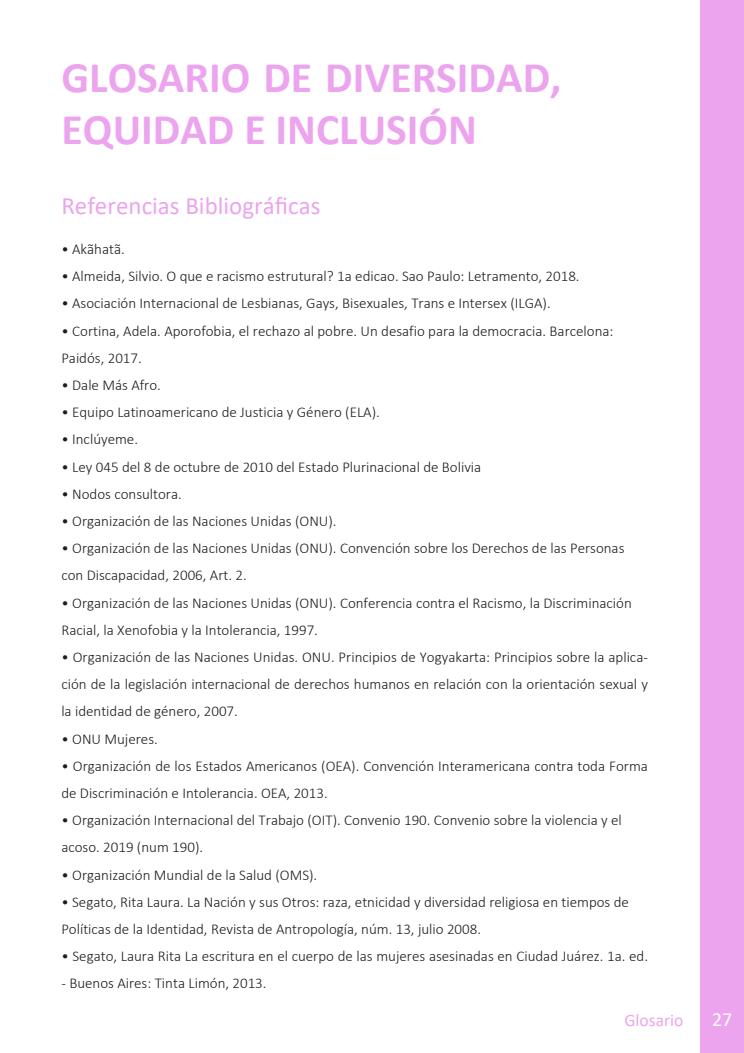
<style>
.page{position:relative;width:744px;height:1053px;background:#fff}
.page>*{position:absolute;margin:0;border:0;box-sizing:border-box;transform-origin:0 0}
.t1{font:700 43.72px/51.6px "Calibri";color:#eca4ef}
.t2{font:25px "Calibri";color:#eca4ef}
.t3{font:20px "Calibri";color:#fff}
.t4{font:17.48px "Calibri";color:#eca4ef}
.t5{font:300 15px/27.2px "Calibri";color:#1d1d1b}
</style>
<div class="page">
<div style="left:700px;top:0;width:44px;height:1052px;background:#eca4ef"></div>
<h1 class="t1" style="left:61px;top:55px;width:502px">GLOSARIO DE DIVERSIDAD,<br>EQUIDAD E INCLUSIÓN</h1>
<h2 class="t2" style="left:61px;top:195px;width:261px">Referencias Bibliográficas</h2>
<p class="t5" style="left:61px;top:236px;width:65px">• Akãhatã.</p>
<p class="t5" style="left:61px;top:264px;width:520px">• Almeida, Silvio. O que e racismo estrutural? 1a edicao. Sao Paulo: Letramento, 2018.</p>
<p class="t5" style="left:61px;top:291px;width:491px">• Asociación Internacional de Lesbianas, Gays, Bisexuales, Trans e Intersex (ILGA).</p>
<p class="t5" style="left:61px;top:318px;width:554px">• Cortina, Adela. Aporofobia, el rechazo al pobre. Un desafio para la democracia. Barcelona:<br>Paidós, 2017.</p>
<p class="t5" style="left:61px;top:372px;width:101px">• Dale Más Afro.</p>
<p class="t5" style="left:61px;top:400px;width:320px">• Equipo Latinoamericano de Justicia y Género (ELA).</p>
<p class="t5" style="left:61px;top:427px;width:78px">• Inclúyeme.</p>
<p class="t5" style="left:61px;top:454px;width:421px">• Ley 045 del 8 de octubre de 2010 del Estado Plurinacional de Bolivia</p>
<p class="t5" style="left:61px;top:481px;width:122px">• Nodos consultora.</p>
<p class="t5" style="left:61px;top:508px;width:277px">• Organización de las Naciones Unidas (ONU).</p>
<p class="t5" style="left:61px;top:535px;width:565px">• Organización de las Naciones Unidas (ONU). Convención sobre los Derechos de las Personas con Discapacidad, 2006, Art. 2.</p>
<p class="t5" style="left:61px;top:590px;width:572px">• Organización de las Naciones Unidas (ONU). Conferencia contra el Racismo, la Discriminación<br>Racial, la Xenofobia y la Intolerancia, 1997.</p>
<p class="t5" style="left:61px;top:644px;width:588px;text-align:justify">• Organización de las Naciones Unidas. ONU. Principios de Yogyakarta: Principios sobre la aplica&shy;ción de la legislación internacional de derechos humanos en relación con la orientación sexual y la identidad de género, 2007.</p>
<p class="t5" style="left:61px;top:726px;width:98px">• ONU Mujeres.</p>
<p class="t5" style="left:61px;top:753px;width:588px">• Organización de los Estados Americanos (OEA). Convención Interamericana contra toda Forma de Discriminación e Intolerancia. OEA, 2013.</p>
<p class="t5" style="left:61px;top:807px;width:562px">• Organización Internacional del Trabajo (OIT). Convenio 190. Convenio sobre la violencia y el acoso. 2019 (num 190).</p>
<p class="t5" style="left:61px;top:862px;width:257px">• Organización Mundial de la Salud (OMS).</p>
<p class="t5" style="left:61px;top:889px;width:569px">• Segato, Rita Laura. La Nación y sus Otros: raza, etnicidad y diversidad religiosa en tiempos de<br>Políticas de la Identidad, Revista de Antropología, núm. 13, julio 2008.</p>
<p class="t5" style="left:61px;top:943px;width:588px">• Segato, Laura Rita La escritura en el cuerpo de las mujeres asesinadas en Ciudad Juárez. 1a. ed.</p>
<p class="t5" style="left:61px;top:970px;width:207px">- Buenos Aires: Tinta Limón, 2013.</p>
<p class="t4" style="left:625px;top:1012px;width:60px">Glosario</p>
<h3 class="t3" style="left:712px;top:1011px;width:22px">27</h3>
</div>
